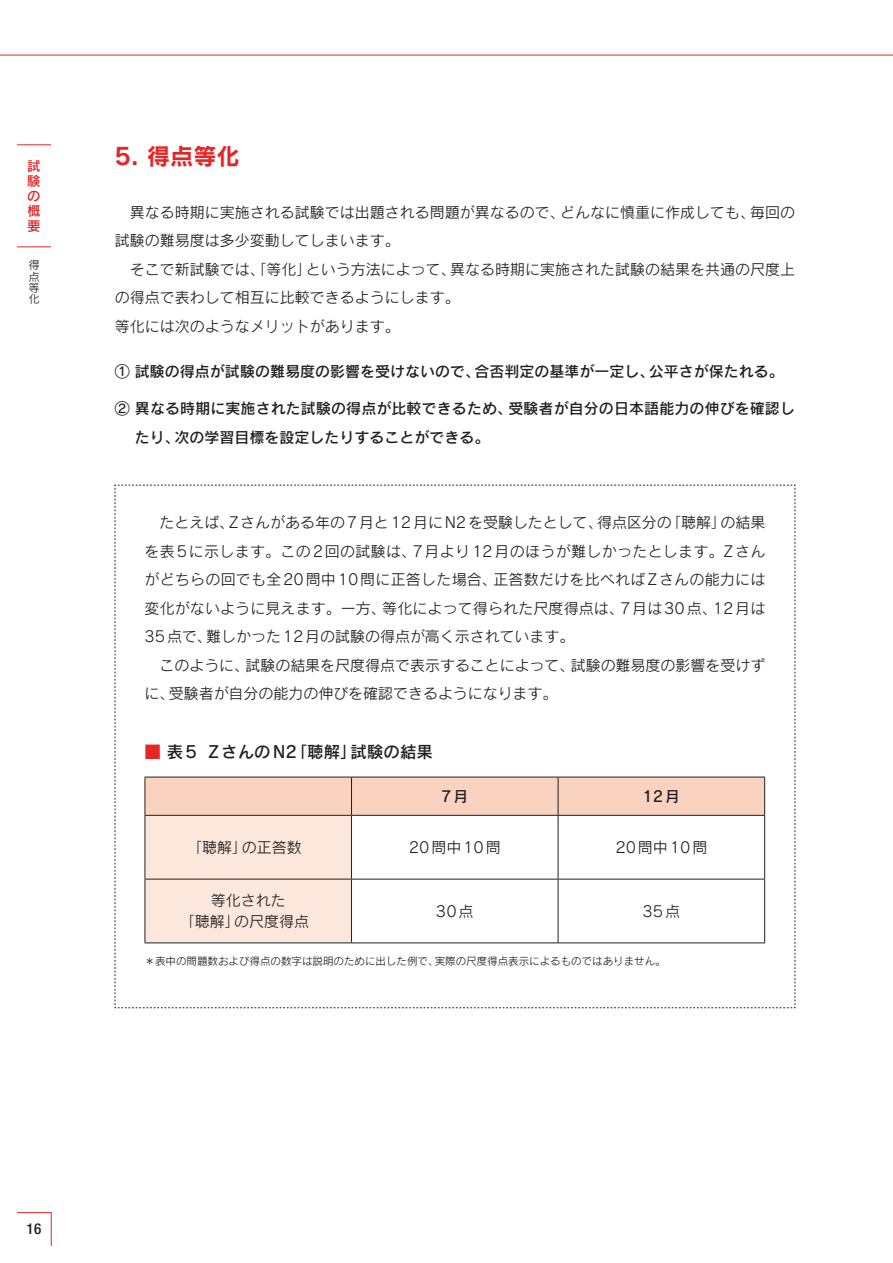
<style>
.page{position:relative;width:893px;height:1263px;background:#fff}
.page>*{position:absolute;margin:0;border:0;box-sizing:border-box;transform-origin:0 0}
.t1{font:23.25px "Rodin CID B";color:#e42625}
.t2{font:16.5px "Rodin CID DB";color:#231f20}
.t3{font:15px/28.5px "Rodin CID M";color:#231f20}
.t4{font:15px/28.5px "Rodin CID DB";color:#231f20}
.t5{font:15px "Rodin CID M";letter-spacing:.06em;color:#231f20}
.t6{font:500 condensed 15px "Helvetica Neue";color:#231f20}
.t7{font:13.5px/14.9px "Rodin CID DB";color:#e42625}
.t8{font:11.25px/11.2px "Rodin CID M";color:#231f20;text-align:justify}
.t9{font:10.5px "Rodin CID M";color:#231f20}
.s1{color:#e42625}
</style>
<div class="page">
<svg style="left:17px;top:1212px;width:35px;height:34px"></svg>
<hr style="left:17px;top:145px;width:34px;height:1px;background:#e42625">
<hr style="left:17px;top:247px;width:34px;height:1px;background:#e42625">
<hr style="left:0;top:55px;width:893px;height:1px;background:#e42625">
<svg style="left:115px;top:485px;width:680px;height:523px"></svg>
<p class="t7" style="left:27px;top:158px;width:16px">試験の概要</p>
<p class="t8" style="left:28px;top:259px;width:12px">得点等化</p>
<h1 class="t1" style="left:115px;top:141px;width:127px">5. 得点等化</h1>
<p class="t3" style="left:115px;top:197px;width:682px">　異なる時期に実施される試験では出題される問題が異なるので、どんなに慎重に作成しても、毎回の試験の難易度は多少変動してしまいます。<br>　そこで新試験では、「等化」という方法によって、異なる時期に実施された試験の結果を共通の尺度上の得点で表わして相互に比較できるようにします。<br>等化には次のようなメリットがあります。</p>
<p class="t4" style="left:115px;top:357px;width:670px">① 試験の得点が試験の難易度の影響を受けないので、合否判定の基準が一定し、公平さが保たれる。</p>
<p class="t4" style="left:135px;top:394px;width:662px;text-indent:-20px">② 異なる時期に実施された試験の得点が比較できるため、受験者が自分の日本語能力の伸びを確認したり、次の学習目標を設定したりすることができる。</p>
<p class="t3" style="left:145px;top:508px;width:622px">　たとえば、Zさんがある年の7月と12月にN2を受験したとして、得点区分の「聴解」の結果を表5に示します。この2回の試験は、7月より12月のほうが難しかったとします。Zさんがどちらの回でも全20問中10問に正答した場合、正答数だけを比べればZさんの能力には変化がないように見えます。一方、等化によって得られた尺度得点は、7月は30点、12月は35点で、難しかった12月の試験の得点が高く示されています。<br>　このように、試験の結果を尺度得点で表示することによって、試験の難易度の影響を受けずに、受験者が自分の能力の伸びを確認できるようになります。</p>
<p class="t2" style="left:145px;top:741px;width:290px"><span class="s1">■</span> 表5 ZさんのN2「聴解」試験の結果</p>
<p class="t4" style="left:441px;top:781px;width:29px">7月</p>
<p class="t4" style="left:643px;top:781px;width:39px">12月</p>
<p class="t3" style="left:187px;top:832px;width:116px">「聴解」の正答数</p>
<p class="t5" style="left:409px;top:838px;width:94px">20問中10問</p>
<p class="t5" style="left:615px;top:838px;width:94px">20問中10問</p>
<p class="t3" style="left:180px;top:889px;width:131px;line-height:21px;text-align:center">等化された<br>「聴解」の尺度得点</p>
<p class="t3" style="left:436px;top:896px;width:39px">30点</p>
<p class="t3" style="left:643px;top:896px;width:39px">35点</p>
<p class="t9" style="left:145px;top:955px;width:523px">＊表中の問題数および得点の数字は説明のために出した例で、実際の尺度得点表示によるものではありません。</p>
<p class="t6" style="left:27px;top:1220px;width:16px">16</p>
</div>
